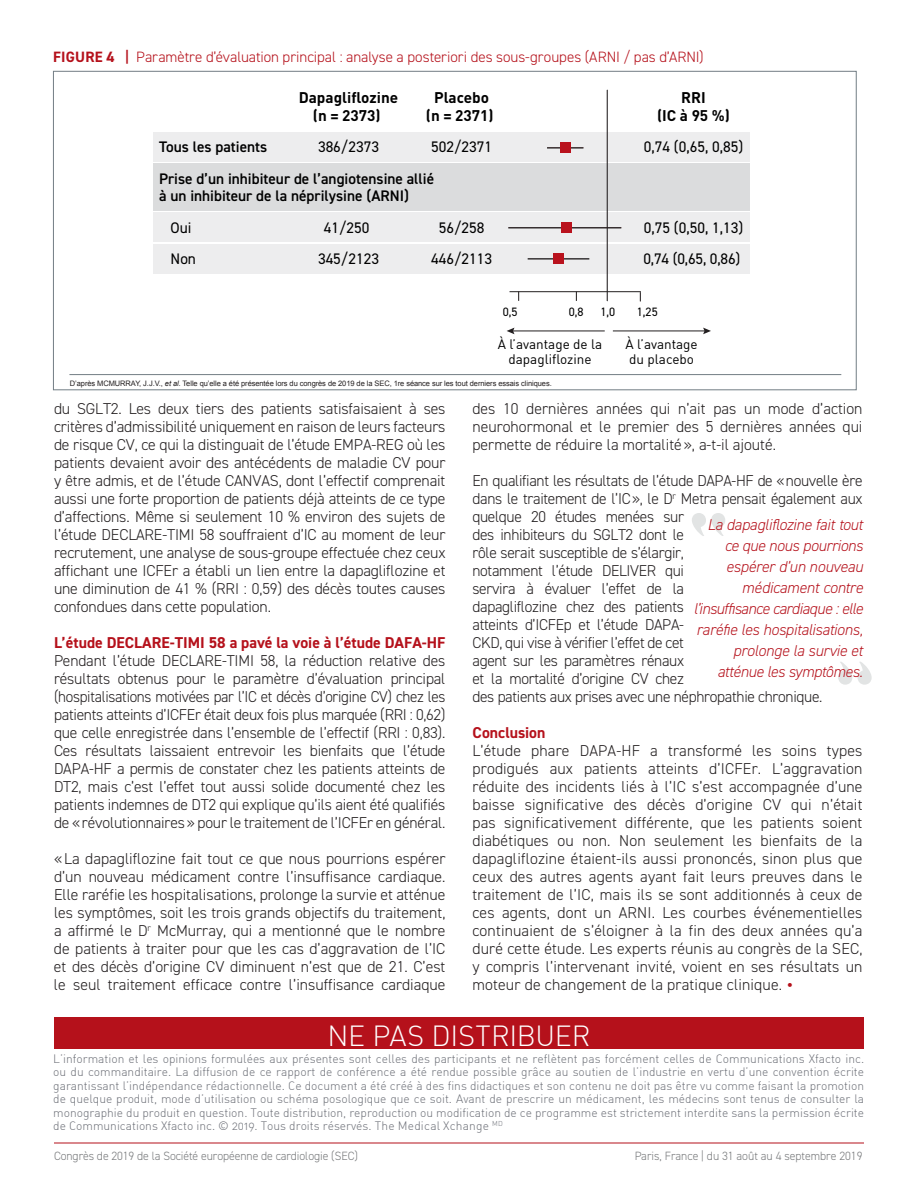
<style>
.page{position:relative;width:918px;height:1188px;background:#fff}
.page>*{position:absolute;margin:0;border:0;box-sizing:border-box;transform-origin:0 0}
.t1{font:28.5px "DIN Light Alternate";letter-spacing:-.01em;color:#fff}
.t2{font:300 15.75px/18px "DIN2014";letter-spacing:-.02em;color:#231f20;text-align:justify}
.t3{font:italic 300 15.75px/21px "DIN2014";letter-spacing:-.015em;color:#b5111b;text-align:right}
.t4{font:700 15.75px "DIN2014";color:#b5111b}
.t5{font:15.3px "DIN2014";color:#000}
.t6{font:600 15.3px/17.5px "DIN2014";color:#000}
.t7{font:700 15.3px "DIN";color:#000}
.t8{font:300 15px "DIN2014";color:#b5111b}
.t9{font:13.5px/14.4px "DIN";color:#000;text-align:center}
.t10{font:12.15px "DIN2014";color:#000}
.t11{font:12px/13.5px "DIN Light Alternate";color:#696c74;text-align:justify}
.t12{font:300 12px "DIN2014";letter-spacing:-.005em;color:#77797b}
.t13{font:7.5px "Arial";letter-spacing:-.01em;color:#231f20}
.s1{font-weight:700}
.s2{font-weight:600}
.s3{font-style:italic}
.s4{font-size:23.7px;color:#b5111b}
</style>
<div class="page">
<hr style="left:54px;top:1143px;width:810px;height:1px;background:#b5111b">
<div style="left:153px;top:213px;width:597px;height:29px;background:#ededee"></div>
<div style="left:153px;top:244px;width:597px;height:29px;background:#ededee"></div>
<div style="left:153px;top:163px;width:597px;height:48px;background:#dbdcdd"></div>
<div style="left:153px;top:132px;width:597px;height:29px;background:#ededee"></div>
<hr style="left:510px;top:291px;width:131px;height:1px;background:#231f20">
<hr style="left:613px;top:330px;width:93px;height:1px;background:#231f20">
<svg style="left:703px;top:328px;width:8px;height:6px"></svg>
<hr style="left:512px;top:330px;width:93px;height:1px;background:#231f20">
<svg style="left:507px;top:328px;width:8px;height:6px"></svg>
<hr style="left:607px;top:90px;width:1px;height:211px;background:#231f20">
<hr style="left:508px;top:227px;width:113px;height:1px;background:#231f20">
<div style="left:561px;top:222px;width:11px;height:11px;background:#b9121d"></div>
<hr style="left:528px;top:258px;width:61px;height:2px;background:#231f20">
<div style="left:553px;top:253px;width:11px;height:11px;background:#b9121d"></div>
<hr style="left:547px;top:147px;width:36px;height:2px;background:#231f20">
<div style="left:560px;top:142px;width:10px;height:11px;background:#b9121d"></div>
<hr style="left:69px;top:374px;width:772px;height:1px;background:#727d84">
<svg style="left:838px;top:662px;width:34px;height:23px"></svg>
<svg style="left:692px;top:513px;width:33px;height:23px"></svg>
<div style="left:54px;top:1017px;width:810px;height:32px;background:#b5111b"></div>
<p class="t8" style="left:53px;top:48px;width:652px"><span class="s1">FIGURE 4</span> <span class="s2">|</span> Paramètre d’évaluation principal : analyse a posteriori des sous-groupes (ARNI / pas d’ARNI)</p>
<p class="t7" style="left:299px;top:87px;width:101px">Dapagliflozine</p>
<p class="t7" style="left:434px;top:87px;width:57px">Placebo</p>
<p class="t7" style="left:681px;top:87px;width:26px">RRI</p>
<p class="t7" style="left:313px;top:105px;width:69px">(n = 2373)</p>
<p class="t7" style="left:426px;top:105px;width:69px">(n = 2371)</p>
<p class="t7" style="left:657px;top:105px;width:74px">(IC à 95 %)</p>
<p class="t6" style="left:159px;top:138px;width:110px">Tous les patients</p>
<p class="t5" style="left:318px;top:138px;width:62px">386/2373</p>
<p class="t5" style="left:431px;top:138px;width:62px">502/2371</p>
<p class="t5" style="left:644px;top:138px;width:101px">0,74 (0,65, 0,85)</p>
<p class="t6" style="left:159px;top:170px;width:277px">Prise d’un inhibiteur de l’angiotensine allié à un inhibiteur de la néprilysine (ARNI)</p>
<p class="t5" style="left:171px;top:218px;width:22px">Oui</p>
<p class="t5" style="left:324px;top:218px;width:47px">41/250</p>
<p class="t5" style="left:439px;top:218px;width:47px">56/258</p>
<p class="t5" style="left:644px;top:218px;width:101px">0,75 (0,50, 1,13)</p>
<p class="t5" style="left:171px;top:250px;width:27px">Non</p>
<p class="t5" style="left:318px;top:250px;width:62px">345/2123</p>
<p class="t5" style="left:431px;top:250px;width:62px">446/2113</p>
<p class="t5" style="left:643px;top:250px;width:99px">0,74 (0,65, 0,86)</p>
<p class="t10" style="left:503px;top:304px;width:16px">0,5</p>
<p class="t10" style="left:569px;top:304px;width:16px">0,8</p>
<p class="t10" style="left:600px;top:304px;width:16px">1,0</p>
<p class="t10" style="left:637px;top:304px;width:22px">1,25</p>
<p class="t9" style="left:498px;top:337px;width:106px">À l’avantage de la dapagliflozine</p>
<p class="t9" style="left:626px;top:337px;width:74px;text-align:left">À l’avantage du placebo</p>
<p class="t13" style="left:70px;top:378px;width:483px">D’après MCMURRAY, J.J.V., <span class="s3">et al.</span> Telle qu’elle a été présentée lors du congrès de 2019 de la SEC, 1re séance sur les tout derniers essais cliniques.</p>
<p class="t2" style="left:54px;top:400px;width:393px">du SGLT2. Les deux tiers des patients satisfaisaient à ses critères d’admissibilité uniquement en raison de leurs facteurs de risque CV, ce qui la distinguait de l’étude EMPA-REG où les patients devaient avoir des antécédents de maladie CV pour y être admis, et de l’étude CANVAS, dont l’effectif comprenait aussi une forte proportion de patients déjà atteints de ce type d’affections. Même si seulement 10 % environ des sujets de l’étude DECLARE-TIMI 58 souffraient d’IC au moment de leur recrutement, une analyse de sous-groupe effectuée chez ceux affichant une ICFEr a établi un lien entre la dapagliflozine et une diminution de 41 % (RRI : 0,59) des décès toutes causes confondues dans cette population.</p>
<p class="t4" style="left:54px;top:632px;width:393px">L’étude DECLARE-TIMI 58 a pavé la voie à l’étude DAFA-HF</p>
<p class="t2" style="left:54px;top:652px;width:393px">Pendant l’étude DECLARE-TIMI 58, la réduction relative des résultats obtenus pour le paramètre d’évaluation principal (hospitalisations motivées par l’IC et décès d’origine CV) chez les patients atteints d’ICFEr était deux fois plus marquée (RRI : 0,62) que celle enregistrée dans l’ensemble de l’effectif (RRI : 0,83).<br>Ces résultats laissaient entrevoir les bienfaits que l’étude DAPA-HF a permis de constater chez les patients atteints de DT2, mais c’est l’effet tout aussi solide documenté chez les patients indemnes de DT2 qui explique qu’ils aient été qualifiés de «révolutionnaires» pour le traitement de l’ICFEr en général.</p>
<p class="t2" style="left:54px;top:850px;width:393px">«La dapagliflozine fait tout ce que nous pourrions espérer d’un nouveau médicament contre l’insuffisance cardiaque.<br>Elle raréfie les hospitalisations, prolonge la survie et atténue les symptômes, soit les trois grands objectifs du traitement, a affirmé le D<sup>r</sup> McMurray, qui a mentionné que le nombre de patients à traiter pour que les cas d’aggravation de l’IC et des décès d’origine CV diminuent n’est que de 21. C’est le seul traitement efficace contre l’insuffisance cardiaque</p>
<p class="t2" style="left:472px;top:400px;width:392px">des 10 dernières années qui n’ait pas un mode d’action neurohormonal et le premier des 5 dernières années qui permette de réduire la mortalité», a-t-il ajouté.</p>
<p class="t2" style="left:472px;top:472px;width:391px;text-align:left">En qualifiant les résultats de l’étude DAPA-HF de «nouvelle ère dans le traitement de l’IC», le D<sup>r</sup> Metra pensait également aux quelque 20 études menées sur<br>des inhibiteurs du SGLT2 dont le<br>rôle serait susceptible de s’élargir,<br>notamment l’étude DELIVER qui<br>servira à évaluer l’effet de la<br>dapagliflozine chez des patients<br>atteints d’ICFEp et l’étude DAPA-<br>CKD, qui vise à vérifier l’effet de cet<br>agent sur les paramètres rénaux<br>et la mortalité d’origine CV chez<br>des patients aux prises avec une néphropathie chronique.</p>
<p class="t4" style="left:472px;top:722px;width:75px">Conclusion</p>
<p class="t2" style="left:472px;top:742px;width:392px">L’étude phare DAPA-HF a transformé les soins types prodigués aux patients atteints d’ICFEr. L’aggravation réduite des incidents liés à l’IC s’est accompagnée d’une baisse significative des décès d’origine CV qui n’était pas significativement différente, que les patients soient diabétiques ou non. Non seulement les bienfaits de la dapagliflozine étaient-ils aussi prononcés, sinon plus que ceux des autres agents ayant fait leurs preuves dans le traitement de l’IC, mais ils se sont additionnés à ceux de ces agents, dont un ARNI. Les courbes événementielles continuaient de s’éloigner à la fin des deux années qu’a duré cette étude. Les experts réunis au congrès de la SEC, y compris l’intervenant invité, voient en ses résultats un moteur de changement de la pratique clinique. <span class="s4">•</span></p>
<p class="t3" style="left:694px;top:514px;width:170px">La dapagliflozine fait tout ce que nous pourrions espérer d’un nouveau médicament contre l’insuffisance cardiaque : elle raréfie les hospitalisations, prolonge la survie et atténue les symptômes.</p>
<h1 class="t1" style="left:328px;top:1018px;width:264px">NE PAS DISTRIBUER</h1>
<p class="t11" style="left:53px;top:1052px;width:812px">L’information et les opinions formulées aux présentes sont celles des participants et ne reflètent pas forcément celles de Communications Xfacto inc. ou du commanditaire. La diffusion de ce rapport de conférence a été rendue possible grâce au soutien de l’industrie en vertu d’une convention écrite garantissant l’indépendance rédactionnelle. Ce document a été créé à des fins didactiques et son contenu ne doit pas être vu comme faisant la promotion de quelque produit, mode d’utilisation ou schéma posologique que ce soit. Avant de prescrire un médicament, les médecins sont tenus de consulter la monographie du produit en question. Toute distribution, reproduction ou modification de ce programme est strictement interdite sans la permission écrite de Communications Xfacto inc. © 2019. Tous droits réservés. The Medical Xchange <sup>MD</sup></p>
<p class="t12" style="left:54px;top:1149px;width:305px">Congrès de 2019 de la Société européenne de cardiologie (SEC)</p>
<p class="t12" style="left:635px;top:1149px;width:229px">Paris, France | du 31 août au 4 septembre 2019</p>
</div>
